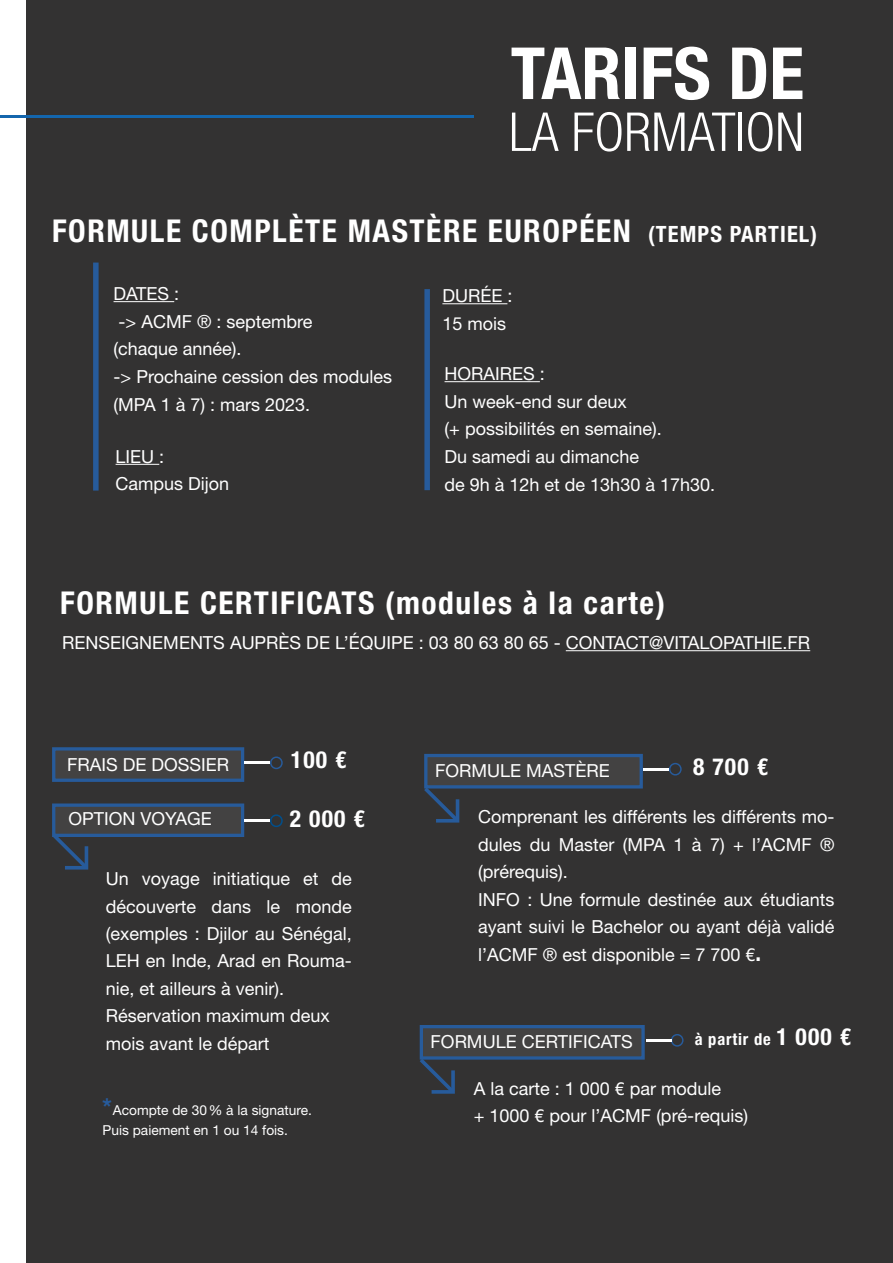
<style>
.page{position:relative;width:893px;height:1263px;background:#fff}
.page>*{position:absolute;margin:0;border:0;box-sizing:border-box;transform-origin:0 0}
.t1{font:700 condensed 72px "Helvetica Neue LT Std";color:#fff}
.t2{font:300 condensed 53.7px "Helvetica Neue LT Std";color:#fff}
.t3{font:700 condensed 31.5px "Helvetica Neue LT Std";letter-spacing:.05em;color:#fff}
.t4{font:700 condensed 23.55px "Helvetica Neue LT Std";letter-spacing:.05em;color:#fff}
.t5{font:18px/27.5px "Helvetica Neue";color:#fff}
.t6{font:18px/27.6px "Helvetica Neue LT Std";color:#fff}
.t7{font:700 condensed 16.5px "Helvetica Neue LT Std";letter-spacing:.05em;color:#fff}
.t8{font:13.65px/19.6px "Helvetica Neue";color:#fff}
.s1{font-size:22.5px}
.s2{font-family:"Helvetica Neue LT Std";font-weight:700;font-stretch:condensed;font-size:23.55px;color:#275b9b}
.s3{font-family:"Helvetica Neue LT Std";font-weight:700;font-stretch:condensed;font-size:23.55px}
.s4{font-size:23.55px}
</style>
<div class="page">
<div style="left:26px;top:0;width:867px;height:1263px;background:#333232"></div>
<hr style="left:0;top:115px;width:474px;height:3px;background:#1466ad">
<hr style="left:442px;top:303px;width:65px;height:1px;background:#fff">
<hr style="left:116px;top:464px;width:43px;height:1px;background:#fff">
<hr style="left:114px;top:301px;width:60px;height:1px;background:#fff">
<hr style="left:445px;top:381px;width:95px;height:1px;background:#fff">
<div style="left:93px;top:263px;width:6px;height:228px;background:#275b9b"></div>
<div style="left:424px;top:289px;width:6px;height:201px;background:#275b9b"></div>
<div style="left:54px;top:749px;width:189px;height:31px;background:#434242"></div>
<div style="left:52px;top:747px;width:192px;height:35px;border:3px solid #275b9b"></div>
<svg style="left:53px;top:837px;width:36px;height:33px"></svg>
<div style="left:54px;top:805px;width:189px;height:30px;background:#434242"></div>
<div style="left:52px;top:803px;width:192px;height:34px;border:3px solid #275b9b"></div>
<svg style="left:424px;top:788px;width:39px;height:35px"></svg>
<hr style="left:244px;top:762px;width:26px;height:2px;background:#fff">
<div style="left:270px;top:756px;width:13px;height:13px;border:1px solid #275b9b;border-radius:50%"></div>
<hr style="left:244px;top:819px;width:26px;height:3px;background:#fff">
<div style="left:270px;top:814px;width:13px;height:13px;border:2px solid #014e8b;border-radius:50%"></div>
<div style="left:426px;top:755px;width:215px;height:32px;background:#434242"></div>
<div style="left:424px;top:754px;width:219px;height:34px;border:3px solid #275b9b"></div>
<div style="left:669px;top:763px;width:13px;height:12px;border:1px solid #275b9b;border-radius:50%"></div>
<hr style="left:643px;top:768px;width:26px;height:3px;background:#fff">
<hr style="left:566px;top:650px;width:244px;height:1px;background:#fff">
<svg style="left:419px;top:1055px;width:36px;height:39px"></svg>
<div style="left:421px;top:1027px;width:222px;height:31px;background:#434242"></div>
<div style="left:420px;top:1025px;width:225px;height:35px;border:3px solid #275b9b"></div>
<div style="left:671px;top:1034px;width:13px;height:13px;border:1px solid #275b9b;border-radius:50%"></div>
<hr style="left:646px;top:1039px;width:26px;height:3px;background:#fff">
<h1 class="t1" style="left:511px;top:30px;width:295px">TARIFS DE</h1>
<h2 class="t2" style="left:509px;top:101px;width:297px">LA FORMATION</h2>
<h3 class="t3" style="left:52px;top:212px;width:766px">FORMULE COMPLÈTE MASTÈRE EUROPÉEN <span class="s1">(TEMPS PARTIEL)</span></h3>
<p class="t6" style="left:442px;top:281px;width:72px">DURÉE :<br>15 mois</p>
<p class="t6" style="left:114px;top:279px;width:280px">DATES :<br>-&gt; ACMF ® : septembre<br>(chaque année).<br>-&gt; Prochaine cession des modules (MPA 1 à 7) : mars 2023.</p>
<p class="t6" style="left:445px;top:359px;width:272px">HORAIRES :<br>Un week-end sur deux<br>(+ possibilités en semaine).<br>Du samedi au dimanche<br>de 9h à 12h et de 13h30 à 17h30.</p>
<p class="t6" style="left:116px;top:442px;width:115px">LIEU :<br>Campus Dijon</p>
<h3 class="t3" style="left:60px;top:584px;width:606px">FORMULE CERTIFICATS (modules à la carte)</h3>
<p class="t6" style="left:62px;top:628px;width:750px">RENSEIGNEMENTS AUPRÈS DE L’ÉQUIPE : 03 80 63 80 65 - CONTACT@VITALOPATHIE.FR</p>
<p class="t6" style="left:67px;top:751px;width:163px">FRAIS DE DOSSIER</p>
<p class="t6" style="left:69px;top:805px;width:145px">OPTION VOYAGE</p>
<h3 class="t4" style="left:291px;top:745px;width:57px">100 €</h3>
<h3 class="t4" style="left:290px;top:804px;width:76px">2 000 €</h3>
<p class="t5" style="left:106px;top:865px;width:247px">Un voyage initiatique et de découverte dans le monde (exemples : Djilor au Sénégal,<br>LEH en Inde, Arad en Rouma&shy;nie, et ailleurs à venir).<br>Réservation maximum deux mois avant le départ</p>
<p class="t8" style="left:103px;top:1100px;width:211px"><span class="s2">*</span>Acompte de 30% à la signature.<br>Puis paiement en 1 ou 14 fois.</p>
<p class="t6" style="left:435px;top:756px;width:176px">FORMULE MASTÈRE</p>
<h3 class="t4" style="left:693px;top:752px;width:76px">8 700 €</h3>
<p class="t5" style="left:478px;top:803px;width:358px">Comprenant les différents les différents mo&shy;dules du Master (MPA 1 à 7) + l’ACMF ® (prérequis).<br>INFO : Une formule destinée aux étudiants ayant suivi le Bachelor ou ayant déjà validé l’ACMF ® est disponible = 7 700 €<span class="s3">.</span></p>
<p class="t6" style="left:431px;top:1027px;width:204px">FORMULE CERTIFICATS</p>
<p class="t7" style="left:695px;top:1029px;width:158px">à partir de <span class="s4">1 000 €</span></p>
<p class="t5" style="left:474px;top:1074px;width:276px">A la carte : 1 000 € par module<br>+ 1000 € pour l’ACMF (pré-requis)</p>
</div>
